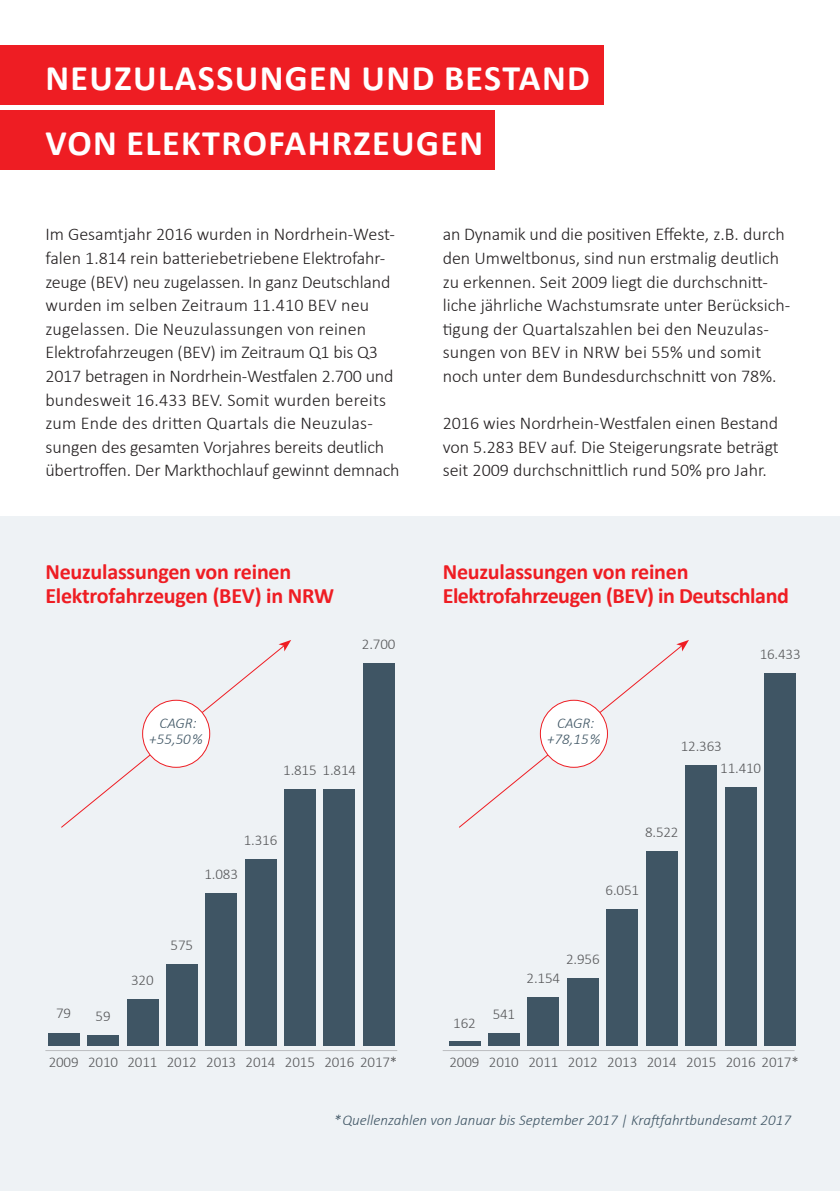
<style>
.page{position:relative;width:840px;height:1191px;background:#fff}
.page>*{position:absolute;margin:0;border:0;box-sizing:border-box;transform-origin:0 0}
.t1{font:700 36px/65px "Calibri";letter-spacing:.04em;color:#fff}
.t2{font:700 22px/24px "Calibri";letter-spacing:-.01em;color:#ee1d23}
.t3{font:300 18px/23.6px "Calibri";color:#231f20}
.t4{font:300 15px "Calibri";letter-spacing:-.01em;color:#57585a}
.t5{font:italic 300 15px/16px "Calibri";color:#3f5564;text-align:center}
</style>
<div class="page">
<div style="left:0;top:45px;width:603px;height:60px;background:#ee1d23"></div>
<div style="left:0;top:110px;width:494px;height:60px;background:#ee1d23"></div>
<div style="left:0;top:516px;width:839px;height:675px;background:#eef2f5"></div>
<hr style="left:45px;top:1050px;width:352px;height:1px;background:#bcbdc0">
<hr style="left:442px;top:1050px;width:352px;height:1px;background:#bcbdc0">
<div style="left:724px;top:788px;width:31px;height:258px;background:#3f5564"></div>
<div style="left:764px;top:673px;width:31px;height:373px;background:#3f5564"></div>
<div style="left:685px;top:765px;width:31px;height:281px;background:#3f5564"></div>
<div style="left:646px;top:851px;width:31px;height:195px;background:#3f5564"></div>
<div style="left:606px;top:909px;width:31px;height:137px;background:#3f5564"></div>
<div style="left:567px;top:978px;width:31px;height:68px;background:#3f5564"></div>
<div style="left:527px;top:997px;width:31px;height:49px;background:#3f5564"></div>
<div style="left:488px;top:1033px;width:31px;height:13px;background:#3f5564"></div>
<div style="left:448px;top:1041px;width:32px;height:5px;background:#3f5564"></div>
<div style="left:323px;top:789px;width:31px;height:256px;background:#3f5564"></div>
<div style="left:363px;top:663px;width:31px;height:382px;background:#3f5564"></div>
<div style="left:284px;top:789px;width:31px;height:256px;background:#3f5564"></div>
<div style="left:245px;top:859px;width:31px;height:186px;background:#3f5564"></div>
<div style="left:205px;top:892px;width:32px;height:153px;background:#3f5564"></div>
<div style="left:166px;top:964px;width:31px;height:81px;background:#3f5564"></div>
<div style="left:127px;top:999px;width:31px;height:46px;background:#3f5564"></div>
<div style="left:88px;top:1035px;width:31px;height:10px;background:#3f5564"></div>
<div style="left:48px;top:1032px;width:31px;height:13px;background:#3f5564"></div>
<svg style="left:61px;top:650px;width:224px;height:178px"></svg>
<svg style="left:278px;top:640px;width:13px;height:11px"></svg>
<div style="left:142px;top:700px;width:67px;height:67px;background:#fff;border-radius:50%"></div>
<div style="left:142px;top:699px;width:68px;height:69px;border:1px solid #ee1d23;border-radius:50%"></div>
<svg style="left:459px;top:650px;width:217px;height:178px"></svg>
<svg style="left:676px;top:640px;width:12px;height:11px"></svg>
<div style="left:540px;top:700px;width:67px;height:67px;background:#fff;border-radius:50%"></div>
<div style="left:539px;top:699px;width:68px;height:69px;border:1px solid #ee1d23;border-radius:50%"></div>
<h1 class="t1" style="left:45px;top:45px;width:545px">NEUZULASSUNGEN UND BESTAND<br>VON ELEKTROFAHRZEUGEN</h1>
<p class="t3" style="left:45px;top:222px;width:355px">Im Gesamtjahr 2016 wurden in Nordrhein-West&shy;falen 1.814 rein batteriebetriebene Elektrofahr&shy;zeuge (BEV) neu zugelassen. In ganz Deutschland wurden im selben Zeitraum 11.410 BEV neu zugelassen. Die Neuzulassungen von reinen Elektrofahrzeugen (BEV) im Zeitraum Q1 bis Q3<br>2017 betragen in Nordrhein-Westfalen 2.700 und bundesweit 16.433 BEV. Somit wurden bereits zum Ende des dritten Quartals die Neuzulas&shy;sungen des gesamten Vorjahres bereits deutlich übertroffen. Der Markthochlauf gewinnt demnach</p>
<p class="t3" style="left:442px;top:222px;width:349px">an Dynamik und die positiven Effekte, z.B. durch den Umweltbonus, sind nun erstmalig deutlich zu erkennen. Seit 2009 liegt die durchschnitt&shy;liche jährliche Wachstumsrate unter Berücksich&shy;tigung der Quartalszahlen bei den Neuzulas&shy;sungen von BEV in NRW bei 55% und somit noch unter dem Bundesdurchschnitt von 78%.</p>
<p class="t3" style="left:442px;top:410px;width:337px;text-align:justify">2016 wies Nordrhein-Westfalen einen Bestand von 5.283 BEV auf. Die Steigerungsrate beträgt seit 2009 durchschnittlich rund 50% pro Jahr.</p>
<p class="t2" style="left:45px;top:560px;width:290px">Neuzulassungen von reinen<br>Elektrofahrzeugen (BEV) in NRW</p>
<p class="t2" style="left:442px;top:560px;width:347px">Neuzulassungen von reinen<br>Elektrofahrzeugen (BEV) in Deutschland</p>
<p class="t4" style="left:362px;top:634px;width:35px">2.700</p>
<p class="t5" style="left:149px;top:715px;width:55px">CAGR: +55,50 %</p>
<p class="t5" style="left:546px;top:715px;width:55px">CAGR: +78,15 %</p>
<p class="t4" style="left:283px;top:760px;width:74px">1.815 1.814</p>
<p class="t4" style="left:244px;top:830px;width:35px">1.316</p>
<p class="t4" style="left:204px;top:864px;width:35px">1.083</p>
<p class="t4" style="left:680px;top:736px;width:42px">12.363</p>
<p class="t4" style="left:759px;top:645px;width:42px">16.433</p>
<p class="t4" style="left:644px;top:823px;width:35px">8.522</p>
<p class="t4" style="left:719px;top:759px;width:42px">11.410</p>
<p class="t4" style="left:170px;top:935px;width:24px">575</p>
<p class="t4" style="left:605px;top:880px;width:35px">6.051</p>
<p class="t4" style="left:565px;top:950px;width:35px">2.956</p>
<p class="t4" style="left:56px;top:1004px;width:17px">79</p>
<p class="t4" style="left:131px;top:970px;width:24px">320</p>
<p class="t4" style="left:526px;top:968px;width:35px">2.154</p>
<p class="t4" style="left:95px;top:1006px;width:17px">59</p>
<p class="t4" style="left:492px;top:1005px;width:24px">541</p>
<p class="t4" style="left:453px;top:1013px;width:24px">162</p>
<p class="t4" style="left:49px;top:1053px;width:350px">2009 2010 2011 2012 2013 2014 2015 2016 2017*</p>
<p class="t4" style="left:449px;top:1053px;width:351px">2009 2010 2011 2012 2013 2014 2015 2016 2017*</p>
<p class="t5" style="left:333px;top:1111px;width:458px">*Quellenzahlen von Januar bis September 2017 | Kraftfahrtbundesamt 2017</p>
</div>
